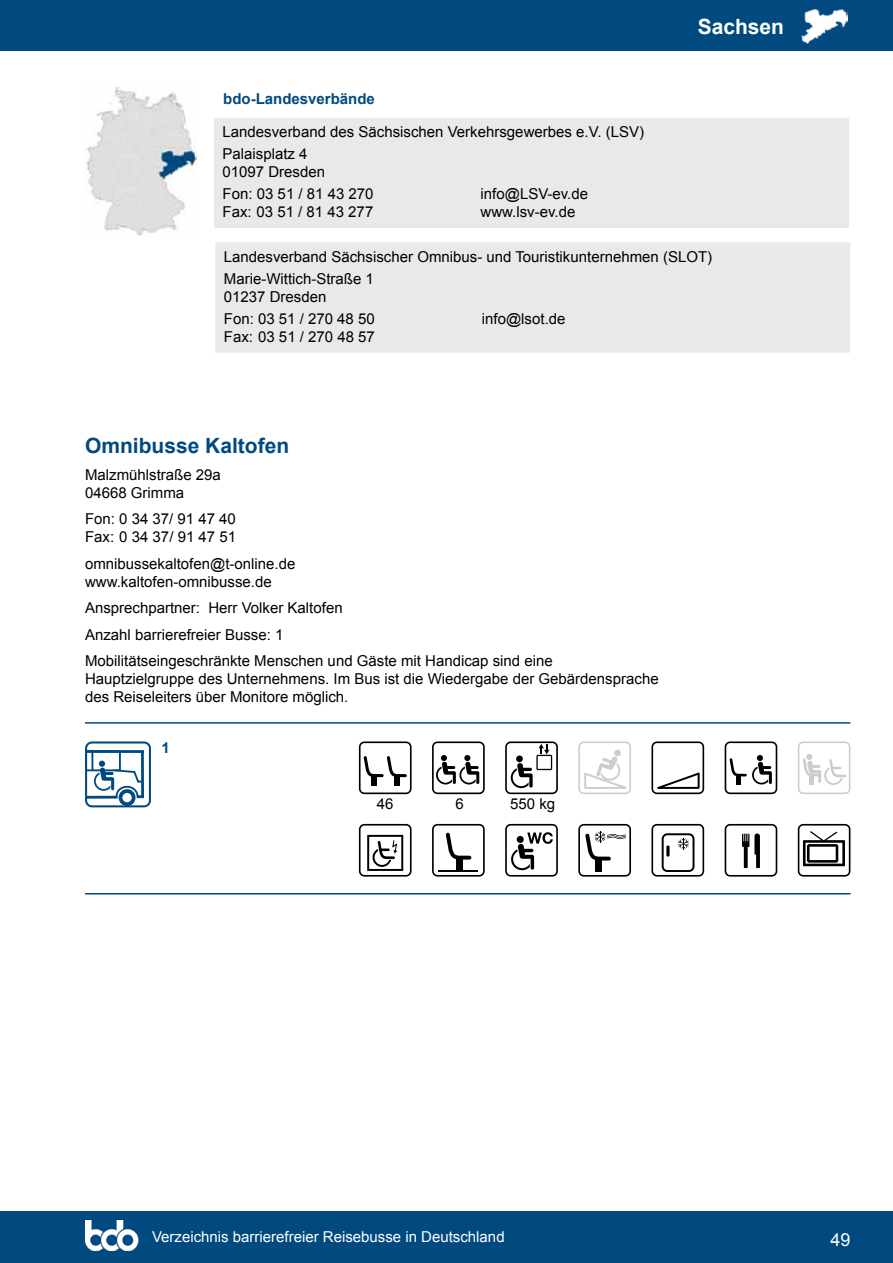
<style>
.page{position:relative;width:893px;height:1263px;background:#fff}
.page>*{position:absolute;margin:0;border:0;box-sizing:border-box;transform-origin:0 0}
.t1{font:700 21px "Arial";color:#004a80}
.t2{font:700 21px "Arial";color:#fff}
.t3{font:18px "Arial";color:#fff}
.t4{font:15px/22.2px "Arial";color:#000}
.t5{font:15px "Arial";color:#fff}
.t6{font:700 15px "Arial";color:#004a80}
</style>
<div class="page">
<div style="left:0;top:0;width:893px;height:51px;background:#004a80"></div>
<div style="left:0;top:1212px;width:893px;height:51px;background:#004a80"></div>
<img style="left:85px;top:1220px;width:54px;height:30px">
<img style="left:85px;top:87px;width:112px;height:149px">
<div style="left:213px;top:117px;width:637px;height:112px;background:#e9e9ea"></div>
<div style="left:213px;top:116px;width:637px;height:114px;border:2px solid #fff"></div>
<div style="left:215px;top:242px;width:636px;height:111px;background:#e9e9ea"></div>
<img style="left:801px;top:9px;width:46px;height:35px">
<hr style="left:85px;top:722px;width:765px;height:2px;background:#004a80">
<hr style="left:85px;top:893px;width:765px;height:1px;background:#004a80">
<svg style="left:85px;top:741px;width:66px;height:66px"></svg>
<svg style="left:505px;top:824px;width:53px;height:52px"></svg>
<svg style="left:578px;top:824px;width:53px;height:52px"></svg>
<svg style="left:651px;top:824px;width:53px;height:52px"></svg>
<svg style="left:666px;top:845px;width:4px;height:12px"></svg>
<svg style="left:798px;top:824px;width:52px;height:52px"></svg>
<svg style="left:725px;top:824px;width:52px;height:52px"></svg>
<svg style="left:359px;top:741px;width:53px;height:53px"></svg>
<div style="left:395px;top:776px;width:5px;height:10px;background:#000"></div>
<svg style="left:432px;top:741px;width:53px;height:53px"></svg>
<svg style="left:359px;top:824px;width:53px;height:52px"></svg>
<svg style="left:505px;top:741px;width:53px;height:53px"></svg>
<svg style="left:725px;top:741px;width:52px;height:53px"></svg>
<div style="left:736px;top:776px;width:5px;height:8px;background:#000"></div>
<svg style="left:798px;top:741px;width:52px;height:53px"></svg>
<svg style="left:578px;top:741px;width:53px;height:53px"></svg>
<svg style="left:432px;top:824px;width:53px;height:52px"></svg>
<div style="left:456px;top:859px;width:6px;height:12px;background:#000"></div>
<hr style="left:438px;top:870px;width:40px;height:2px;background:#000">
<svg style="left:651px;top:741px;width:53px;height:53px"></svg>
<p class="t6" style="left:223px;top:89px;width:153px">bdo-Landesverbände</p>
<p class="t4" style="left:223px;top:121px;width:423px">Landesverband des Sächsischen Verkehrsgewerbes e.V. (LSV)<br>Palaisplatz 4</p>
<p class="t4" style="left:223px;top:161px;width:152px">01097 Dresden<br>Fon: 03 51 / 81 43 270</p>
<p class="t4" style="left:481px;top:183px;width:109px">info@LSV-ev.de</p>
<h1 class="t2" style="left:698px;top:13px;width:88px">Sachsen</h1>
<p class="t4" style="left:223px;top:201px;width:152px">Fax: 03 51 / 81 43 277</p>
<p class="t4" style="left:481px;top:201px;width:96px">www.lsv-ev.de</p>
<p class="t4" style="left:224px;top:245px;width:490px">Landesverband Sächsischer Omnibus- und Touristikunternehmen (SLOT)<br>Marie-Wittich-Straße 1</p>
<p class="t4" style="left:224px;top:286px;width:152px">01237 Dresden<br>Fon: 03 51 / 270 48 50</p>
<p class="t4" style="left:482px;top:308px;width:85px">info@lsot.de</p>
<p class="t4" style="left:224px;top:326px;width:153px">Fax: 03 51 / 270 48 57</p>
<h1 class="t1" style="left:85px;top:432px;width:206px">Omnibusse Kaltofen</h1>
<p class="t4" style="left:85px;top:466px;width:137px;line-height:18px">Malzmühlstraße 29a<br>04668 Grimma</p>
<p class="t4" style="left:85px;top:510px;width:153px;line-height:18px">Fon: 0 34 37/ 91 47 40<br>Fax: 0 34 37/ 91 47 51</p>
<p class="t4" style="left:85px;top:555px;width:212px;line-height:18px">omnibussekaltofen@t-online.de www.kaltofen-omnibusse.de</p>
<p class="t4" style="left:85px;top:595px;width:469px;line-height:26.5px">Ansprechpartner: Herr Volker Kaltofen<br>Anzahl barrierefreier Busse: 1<br>Mobilitätseingeschränkte Menschen und Gäste mit Handicap sind eine</p>
<p class="t4" style="left:85px;top:670px;width:575px;line-height:18px">Hauptzielgruppe des Unternehmens. Im Bus ist die Wiedergabe der Gebärdensprache des Reiseleiters über Monitore möglich.</p>
<p class="t6" style="left:162px;top:738px;width:10px">1</p>
<p class="t4" style="left:377px;top:793px;width:18px">46</p>
<p class="t4" style="left:455px;top:793px;width:10px">6</p>
<p class="t4" style="left:510px;top:793px;width:47px">550 kg</p>
<p class="t5" style="left:152px;top:1227px;width:354px">Verzeichnis barrierefreier Reisebusse in Deutschland</p>
<p class="t3" style="left:830px;top:1228px;width:22px">49</p>
</div>
